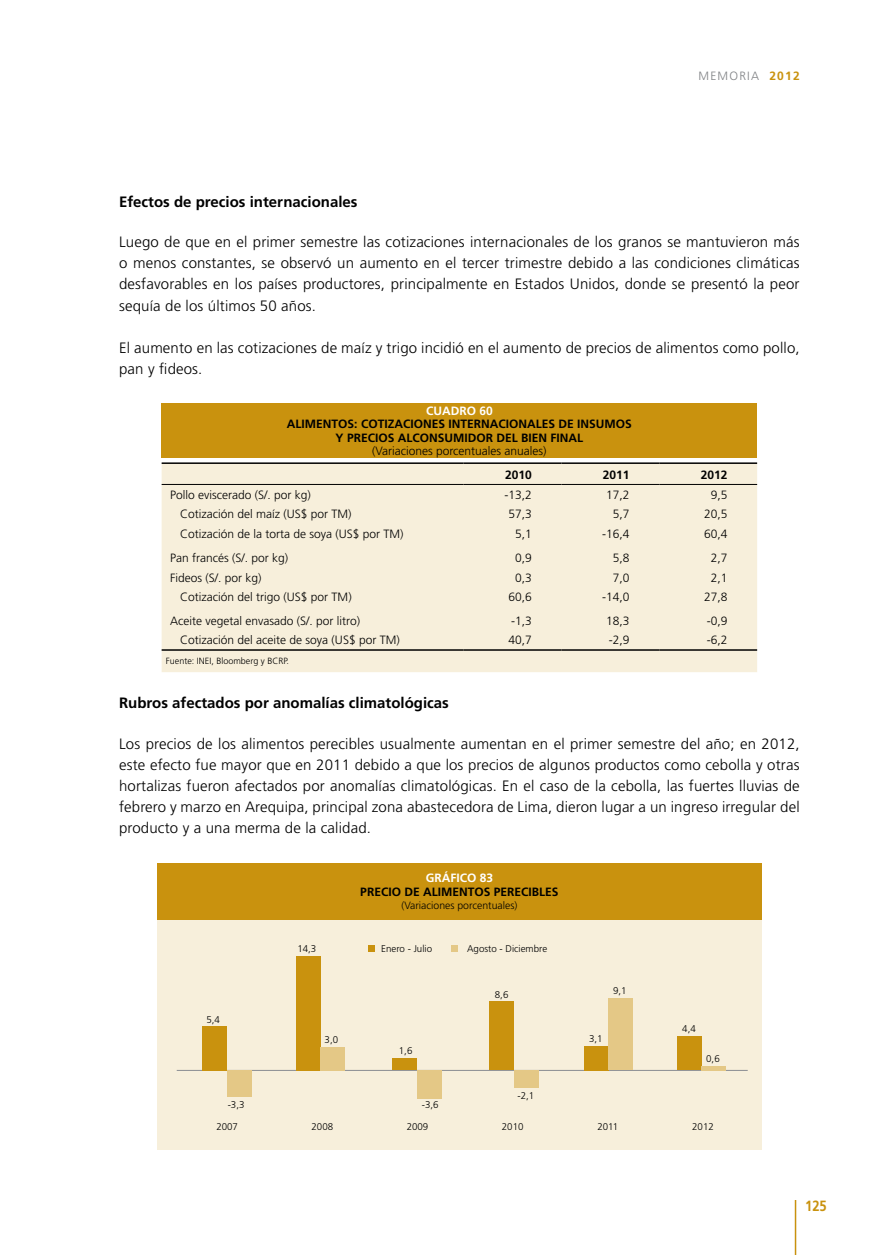
<style>
.page{position:relative;width:872px;height:1255px;background:#fff}
.page>*{position:absolute;margin:0;border:0;box-sizing:border-box;transform-origin:0 0}
.t1{font:300 15px/21px "Frutiger LT Std";letter-spacing:.01em;color:#000;text-align:justify}
.t2{font:700 15px "Frutiger LT Std";color:#000}
.t3{font:700 14.85px "Frutiger LT Std";color:#c9920e;scale:.88 1}
.t4{font:300 12px "Frutiger LT Std";color:#000}
.t5{font:700 12px/13.5px "Frutiger LT Std";color:#000;text-align:center}
.t6{font:700 12px "Frutiger LT Std";color:#fff}
.t7{font:300 12px "Frutiger LT Std";letter-spacing:.1em;color:#808285}
.t8{font:300 10.5px "Frutiger LT Std";color:#000}
.t9{font:300 9.75px "Frutiger LT Std";color:#000}
.t10{font:300 9px "Frutiger LT Std";color:#000}
.s1{font-weight:700;color:#c9920e}
</style>
<div class="page">
<hr style="left:794px;top:1199px;width:2px;height:55px;background:#c9920e">
<div style="left:162px;top:403px;width:595px;height:54px;background:#c9920e"></div>
<div style="left:162px;top:464px;width:595px;height:208px;background:#f7efdb"></div>
<hr style="left:162px;top:484px;width:301px;height:1px;background:#000">
<hr style="left:463px;top:484px;width:98px;height:1px;background:#000">
<hr style="left:561px;top:484px;width:98px;height:1px;background:#000">
<hr style="left:659px;top:484px;width:98px;height:1px;background:#000">
<hr style="left:162px;top:649px;width:301px;height:1px;background:#000">
<hr style="left:463px;top:649px;width:98px;height:1px;background:#000">
<hr style="left:561px;top:649px;width:98px;height:1px;background:#000">
<hr style="left:659px;top:649px;width:98px;height:1px;background:#000">
<hr style="left:463px;top:462px;width:98px;height:2px;background:#000">
<hr style="left:561px;top:462px;width:98px;height:2px;background:#000">
<hr style="left:659px;top:462px;width:98px;height:2px;background:#000">
<hr style="left:162px;top:462px;width:301px;height:2px;background:#000">
<div style="left:157px;top:916px;width:604px;height:233px;background:#f7efdb"></div>
<div style="left:157px;top:862px;width:604px;height:57px;background:#c9920e"></div>
<hr style="left:177px;top:1069px;width:570px;height:1px;background:#939598">
<div style="left:202px;top:1026px;width:25px;height:44px;background:#c9920e"></div>
<div style="left:227px;top:1069px;width:24px;height:27px;background:#e4c886"></div>
<div style="left:296px;top:956px;width:24px;height:114px;background:#c9920e"></div>
<div style="left:320px;top:1046px;width:25px;height:24px;background:#e4c886"></div>
<div style="left:392px;top:1058px;width:25px;height:12px;background:#c9920e"></div>
<div style="left:489px;top:1001px;width:25px;height:69px;background:#c9920e"></div>
<div style="left:584px;top:1045px;width:24px;height:25px;background:#c9920e"></div>
<div style="left:608px;top:998px;width:24px;height:72px;background:#e4c886"></div>
<div style="left:677px;top:1036px;width:24px;height:34px;background:#c9920e"></div>
<hr style="left:701px;top:1066px;width:25px;height:4px;background:#e4c886">
<div style="left:514px;top:1069px;width:24px;height:18px;background:#e4c886"></div>
<div style="left:417px;top:1069px;width:25px;height:29px;background:#e4c886"></div>
<div style="left:369px;top:944px;width:6px;height:7px;background:#c9920e"></div>
<div style="left:452px;top:944px;width:6px;height:7px;background:#e4c886"></div>
<p class="t7" style="left:698px;top:69px;width:103px">MEMORIA <span class="s1">2012</span></p>
<p class="t2" style="left:119px;top:193px;width:240px">Efectos de precios internacionales</p>
<p class="t1" style="left:119px;top:232px;width:682px">Luego de que en el primer semestre las cotizaciones internacionales de los granos se mantuvieron más o menos constantes, se observó un aumento en el tercer trimestre debido a las condiciones climáticas desfavorables en los países productores, principalmente en Estados Unidos, donde se presentó la peor sequía de los últimos 50 años.</p>
<p class="t1" style="left:119px;top:337px;width:682px">El aumento en las cotizaciones de maíz y trigo incidió en el aumento de precios de alimentos como pollo, pan y fideos.</p>
<p class="t6" style="left:426px;top:403px;width:68px">CUADRO 60</p>
<p class="t5" style="left:287px;top:417px;width:346px">ALIMENTOS: COTIZACIONES INTERNACIONALES DE INSUMOS<br>Y PRECIOS ALCONSUMIDOR DEL BIEN FINAL</p>
<p class="t4" style="left:372px;top:444px;width:176px">(Variaciones porcentuales anuales)</p>
<p class="t5" style="left:505px;top:467px;width:28px">2010</p>
<p class="t5" style="left:603px;top:467px;width:28px">2011</p>
<p class="t5" style="left:700px;top:467px;width:28px">2012</p>
<p class="t4" style="left:170px;top:488px;width:142px">Pollo eviscerado (S/. por kg)</p>
<p class="t4" style="left:504px;top:488px;width:29px">-13,2</p>
<p class="t4" style="left:606px;top:488px;width:25px">17,2</p>
<p class="t4" style="left:710px;top:488px;width:18px">9,5</p>
<p class="t4" style="left:180px;top:507px;width:173px">Cotización del maíz (US$ por TM)</p>
<p class="t4" style="left:508px;top:507px;width:25px">57,3</p>
<p class="t4" style="left:613px;top:507px;width:18px">5,7</p>
<p class="t4" style="left:704px;top:507px;width:25px">20,5</p>
<p class="t4" style="left:180px;top:527px;width:225px">Cotización de la torta de soya (US$ por TM)</p>
<p class="t4" style="left:515px;top:527px;width:18px">5,1</p>
<p class="t4" style="left:602px;top:527px;width:29px">-16,4</p>
<p class="t4" style="left:704px;top:527px;width:25px">60,4</p>
<p class="t4" style="left:170px;top:551px;width:120px">Pan francés (S/. por kg)</p>
<p class="t4" style="left:515px;top:551px;width:18px">0,9</p>
<p class="t4" style="left:613px;top:551px;width:18px">5,8</p>
<p class="t4" style="left:710px;top:551px;width:18px">2,7</p>
<p class="t4" style="left:170px;top:570px;width:93px">Fideos (S/. por kg)</p>
<p class="t4" style="left:515px;top:570px;width:18px">0,3</p>
<p class="t4" style="left:613px;top:570px;width:18px">7,0</p>
<p class="t4" style="left:710px;top:570px;width:18px">2,1</p>
<p class="t4" style="left:180px;top:590px;width:173px">Cotización del trigo (US$ por TM)</p>
<p class="t4" style="left:508px;top:590px;width:25px">60,6</p>
<p class="t4" style="left:602px;top:590px;width:29px">-14,0</p>
<p class="t4" style="left:704px;top:590px;width:25px">27,8</p>
<p class="t4" style="left:170px;top:614px;width:191px">Aceite vegetal envasado (S/. por litro)</p>
<p class="t4" style="left:511px;top:614px;width:22px">-1,3</p>
<p class="t4" style="left:606px;top:614px;width:25px">18,3</p>
<p class="t4" style="left:707px;top:614px;width:22px">-0,9</p>
<p class="t4" style="left:180px;top:633px;width:221px">Cotización del aceite de soya (US$ por TM)</p>
<p class="t4" style="left:508px;top:633px;width:25px">40,7</p>
<p class="t4" style="left:609px;top:633px;width:22px">-2,9</p>
<p class="t4" style="left:707px;top:633px;width:22px">-6,2</p>
<p class="t10" style="left:166px;top:656px;width:125px">Fuente: INEI, Bloomberg y BCRP.</p>
<p class="t2" style="left:119px;top:694px;width:331px">Rubros afectados por anomalías climatológicas</p>
<p class="t1" style="left:119px;top:733px;width:682px">Los precios de los alimentos perecibles usualmente aumentan en el primer semestre del año; en 2012, este efecto fue mayor que en 2011 debido a que los precios de algunos productos como cebolla y otras hortalizas fueron afectados por anomalías climatológicas. En el caso de la cebolla, las fuertes lluvias de febrero y marzo en Arequipa, principal zona abastecedora de Lima, dieron lugar a un ingreso irregular del producto y a una merma de la calidad.</p>
<p class="t6" style="left:426px;top:870px;width:69px">Gráfico 83</p>
<p class="t5" style="left:360px;top:885px;width:90px">Precio de aliment</p>
<p class="t5" style="left:474px;top:885px;width:65px">os perecibles</p>
<p class="t8" style="left:401px;top:899px;width:117px">(Variaciones porcentuales)</p>
<p class="t9" style="left:206px;top:1014px;width:15px">5,4</p>
<p class="t9" style="left:228px;top:1099px;width:18px">-3,3</p>
<p class="t9" style="left:297px;top:943px;width:20px">14,3</p>
<p class="t9" style="left:325px;top:1033px;width:15px">3,0</p>
<p class="t9" style="left:381px;top:942px;width:52px">Enero - Julio</p>
<p class="t9" style="left:467px;top:942px;width:82px">Agosto - Diciembre</p>
<p class="t9" style="left:399px;top:1045px;width:15px">1,6</p>
<p class="t9" style="left:422px;top:1099px;width:18px">-3,6</p>
<p class="t9" style="left:495px;top:988px;width:15px">8,6</p>
<p class="t9" style="left:517px;top:1089px;width:18px">-2,1</p>
<p class="t9" style="left:613px;top:985px;width:15px">9,1</p>
<p class="t9" style="left:589px;top:1032px;width:15px">3,1</p>
<p class="t9" style="left:682px;top:1022px;width:15px">4,4</p>
<p class="t9" style="left:706px;top:1052px;width:15px">0,6</p>
<p class="t9" style="left:216px;top:1121px;width:23px">2007</p>
<p class="t9" style="left:311px;top:1121px;width:23px">2008</p>
<p class="t9" style="left:407px;top:1121px;width:23px">2009</p>
<p class="t9" style="left:502px;top:1121px;width:23px">2010</p>
<p class="t9" style="left:597px;top:1121px;width:22px">2011</p>
<p class="t9" style="left:692px;top:1121px;width:23px">2012</p>
<p class="t3" style="left:805px;top:1197px;width:26px">125</p>
</div>
